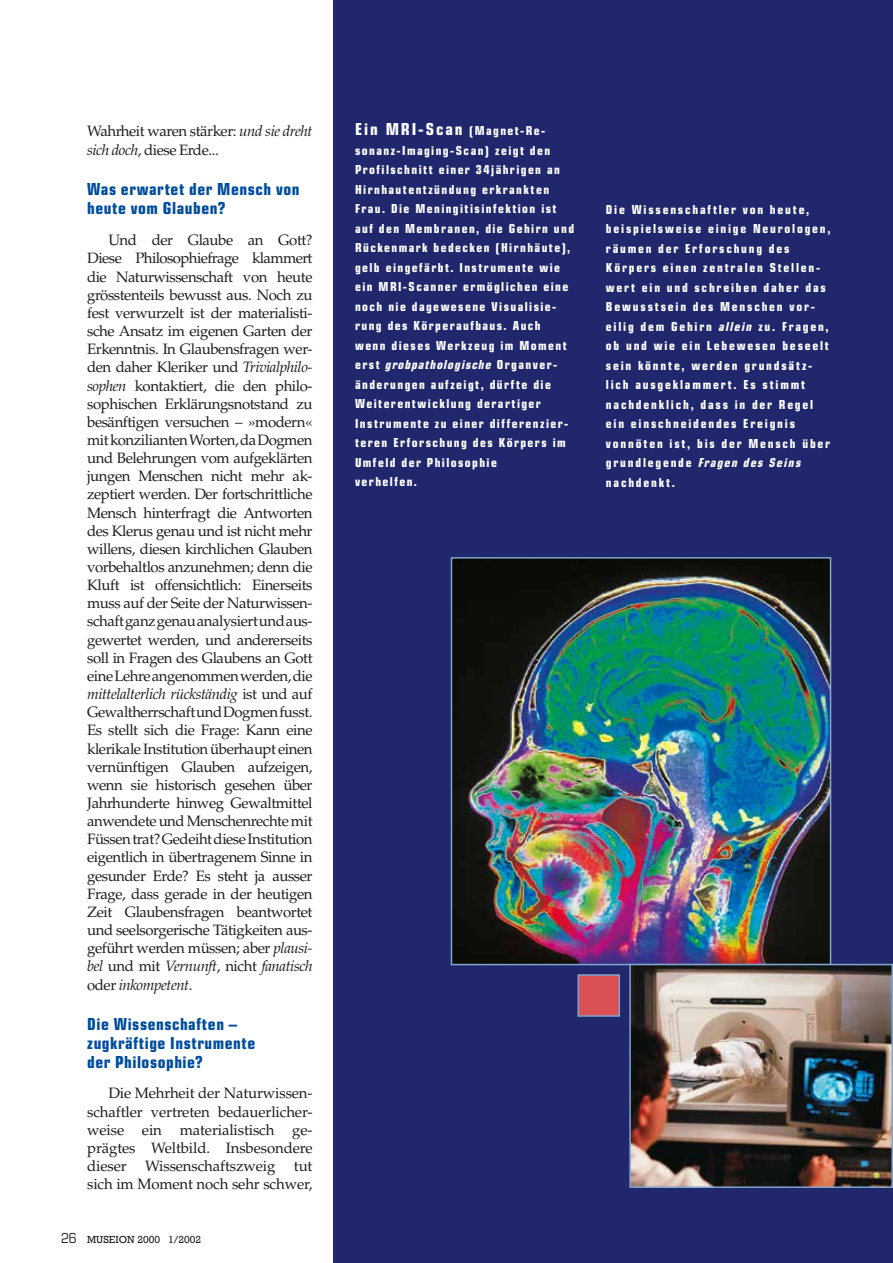
<style>
.page{position:relative;width:893px;height:1263px;background:#fff}
.page>*{position:absolute;margin:0;border:0;box-sizing:border-box;transform-origin:0 0}
.untertitel_2002_1_MA{font:18px/19.2px "Eurostile Con Hea";letter-spacing:.03em;color:#004d9d}
.bildverweis_2002_1_M{font:18px "Eurostile Con Hea";letter-spacing:.105em;color:#fff}
.body_txt_2002_1_MA2{font:15px/18.1px "Palatino LT Std";letter-spacing:-.03em;color:#1d1d1b;text-align:justify}
.bildverweis_2002_1_M-2{font:13.5px/19.5px "Eurostile Con Hea";letter-spacing:.115em;color:#fff}
.t1{font:10.5px "Rockwell";color:#1d1d1b}
.s1{font-style:italic}
.s2{font-family:"Eurostile Con";font-size:15px}
.s3{font-size:13.5px}
.s4{font-family:"Eurostile Con Hea Ita"}
</style>
<div class="page">
<div style="left:334px;top:0;width:559px;height:1263px;background:#20276c"></div>
<img style="left:454px;top:560px;width:374px;height:402px">
<div style="left:451px;top:557px;width:380px;height:408px;border:2px solid #80a6ce"></div>
<img style="left:632px;top:967px;width:258px;height:218px">
<div style="left:629px;top:964px;width:264px;height:224px;border:2px solid #80a6ce"></div>
<div style="left:577px;top:974px;width:43px;height:43px;background:#da5054;border:2px solid #80a6ce"></div>
<p class="body_txt_2002_1_MA2" style="left:87px;top:122px;width:227px">Wahrheit waren stärker: <span class="s1">und sie dreht sich doch</span>, diese Erde...</p>
<p class="untertitel_2002_1_MA" style="left:87px;top:178px;width:214px">Was erwartet der Mensch von heute vom Glauben?</p>
<p class="body_txt_2002_1_MA2" style="left:87px;top:231px;width:227px;text-indent:21px">Und der Glaube an Gott?<br>Diese Philosophiefrage klammert die Naturwissenschaft von heute grösstenteils bewusst aus. Noch zu fest verwurzelt ist der materialisti&shy;sche Ansatz im eigenen Garten der Erkenntnis. In Glaubensfragen wer&shy;den daher Kleriker und <span class="s1">Trivialphilo&shy;sophen</span> kontaktiert, die den philo&shy;sophischen Erklärungsnotstand zu besänftigen versuchen – »modern« mit konzilianten Worten, da Dogmen und Belehrungen vom aufgeklärten jungen Menschen nicht mehr ak&shy;zeptiert werden. Der fortschrittliche Mensch hinterfragt die Antworten des Klerus genau und ist nicht mehr willens, diesen kirchlichen Glauben vorbehaltlos anzunehmen; denn die Kluft ist offensichtlich: Einerseits muss auf der Seite der Naturwissen&shy;schaft ganz genau analysiert und aus&shy;gewertet werden, und andererseits soll in Fragen des Glaubens an Gott eine Lehre angenommen werden, die <span class="s1">mittelalterlich rückständig</span> ist und auf Gewaltherrschaft und Dogmen fusst.<br>Es stellt sich die Frage: Kann eine klerikale Institution überhaupt einen vernünftigen Glauben aufzeigen, wenn sie historisch gesehen über Jahrhunderte hinweg Gewaltmittel anwendete und Menschenrechte mit Füssen trat? Gedeiht diese Institution eigentlich in übertragenem Sinne in gesunder Erde? Es steht ja ausser Frage, dass gerade in der heutigen Zeit Glaubensfragen beantwortet und seelsorgerische Tätigkeiten aus&shy;geführt werden müssen; aber <span class="s1">plausi&shy;bel</span> und mit <span class="s1">Vernunft</span>, nicht <span class="s1">fanatisch </span>oder <span class="s1">inkompetent</span>.</p>
<p class="untertitel_2002_1_MA" style="left:87px;top:1013px;width:170px">Die Wissenschaften – zugkräftige Instrumente der Philosophie?</p>
<p class="body_txt_2002_1_MA2" style="left:87px;top:1084px;width:227px;text-indent:21px">Die Mehrheit der Naturwissen&shy;schaftler vertreten bedauerlicher&shy;weise ein materialistisch ge&shy;prägtes Weltbild. Insbesondere dieser Wissenschaftszweig tut sich im Moment noch sehr schwer,</p>
<p class="t1" style="left:61px;top:1233px;width:142px"><span class="s2">26</span> MUSEION 2000 1/2002</p>
<p class="bildverweis_2002_1_M" style="left:355px;top:116px;width:192px">Ein MRI-Scan <span class="s3">(Magnet-Re-</span></p>
<p class="bildverweis_2002_1_M-2" style="left:355px;top:140px;width:221px">sonanz-Imaging-Scan) zeigt den<br>Profilschnitt einer 34jährigen an<br>Hirnhautentzündung erkrankten<br>Frau. Die Meningitisinfektion ist auf den Membranen, die Gehirn und<br>Rückenmark bedecken (Hirnhäute), gelb eingefärbt. Instrumente wie ein MRI-Scanner ermöglichen eine noch nie dagewesene Visualisie&shy;rung des Körperaufbaus. Auch wenn dieses Werkzeug im Moment erst <span class="s4">grobpathologische</span> Organver&shy;änderungen aufzeigt, dürfte die<br>Weiterentwicklung derartiger<br>Instrumente zu einer differenzier&shy;teren Erforschung des Körpers im<br>Umfeld der Philosophie<br>verhelfen.</p>
<p class="bildverweis_2002_1_M-2" style="left:606px;top:199px;width:226px">Die Wissenschaftler von heute, beispielsweise einige Neurologen, räumen der Erforschung des<br>Körpers einen zentralen Stellen&shy;wert ein und schreiben daher das<br>Bewusstsein des Menschen vor&shy;eilig dem Gehirn <span class="s4">allein</span> zu. Fragen, ob und wie ein Lebewesen beseelt sein könnte, werden grundsätz&shy;lich ausgeklammert. Es stimmt nachdenklich, dass in der Regel ein einschneidendes Ereignis vonnöten ist, bis der Mensch über grundlegende <span class="s4">Fragen des Seins </span>nachdenkt.</p>
</div>
